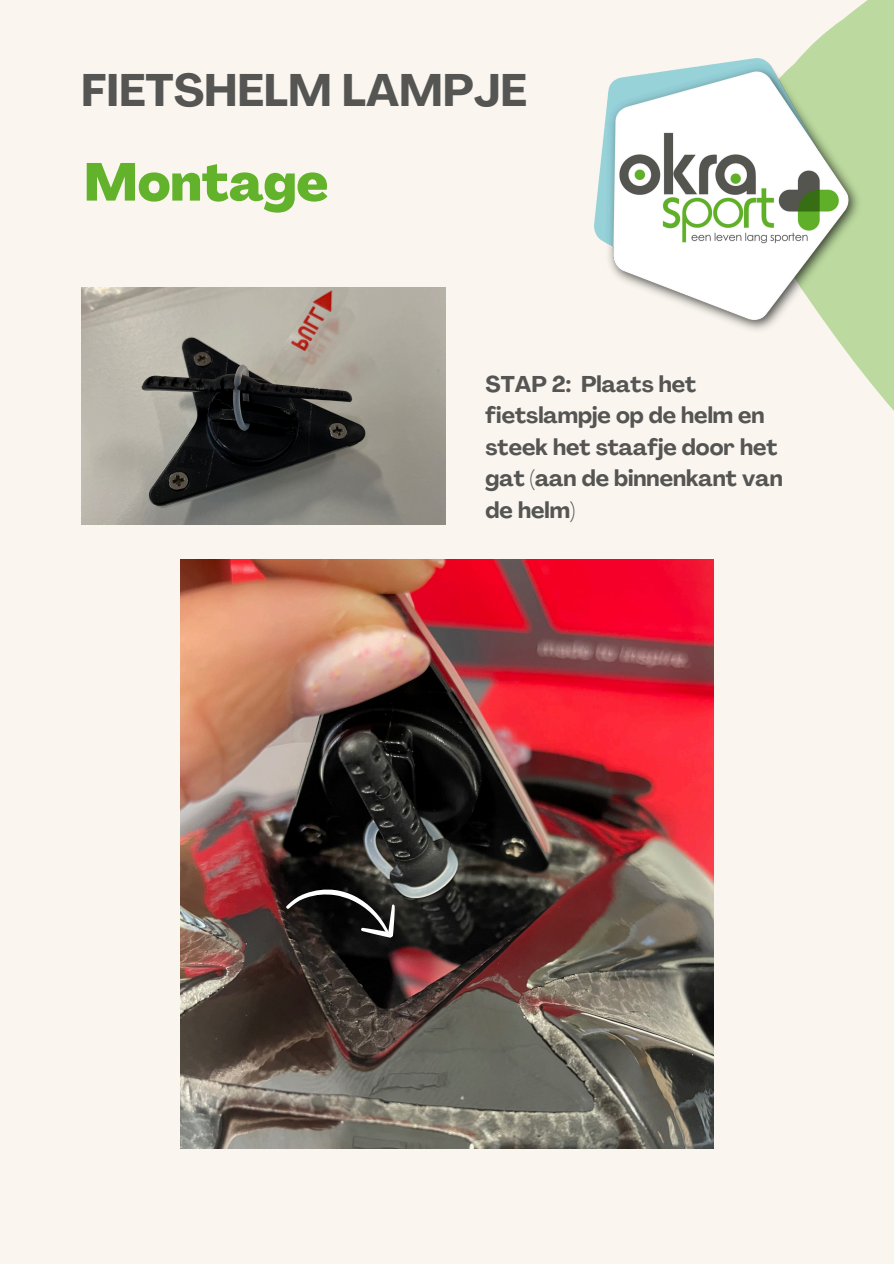
<style>
.page{position:relative;width:894px;height:1264px;background:#fff}
.page>*{position:absolute;margin:0;border:0;box-sizing:border-box;transform-origin:0 0}
.t1{font:800 52.5px "Agrandir";color:#62b32b}
.t2{font:700 45px "Agrandir";color:#555554}
.t3{font:700 22.5px/31.5px "Agrandir";color:#555554}
</style>
<div class="page">
<div style="left:0;top:0;width:893px;height:1263px;background:#faf6ef"></div>
<svg style="left:713px;top:0;width:180px;height:598px"></svg>
<img style="left:594px;top:59px;width:299px;height:279px">
<img style="left:81px;top:287px;width:365px;height:237px">
<img style="left:181px;top:559px;width:532px;height:589px">
<svg style="left:285px;top:864px;width:123px;height:109px;background:#2d2927"></svg>
<h1 class="t2" style="left:81px;top:72px;width:447px">FIETSHELM LAMPJE</h1>
<p class="t1" style="left:84px;top:161px;width:246px">Montage</p>
<p class="t3" style="left:485px;top:370px;width:298px">STAP 2: Plaats het fietslampje op de helm en steek het staafje door het gat (aan de binnenkant van de helm)</p>
</div>
